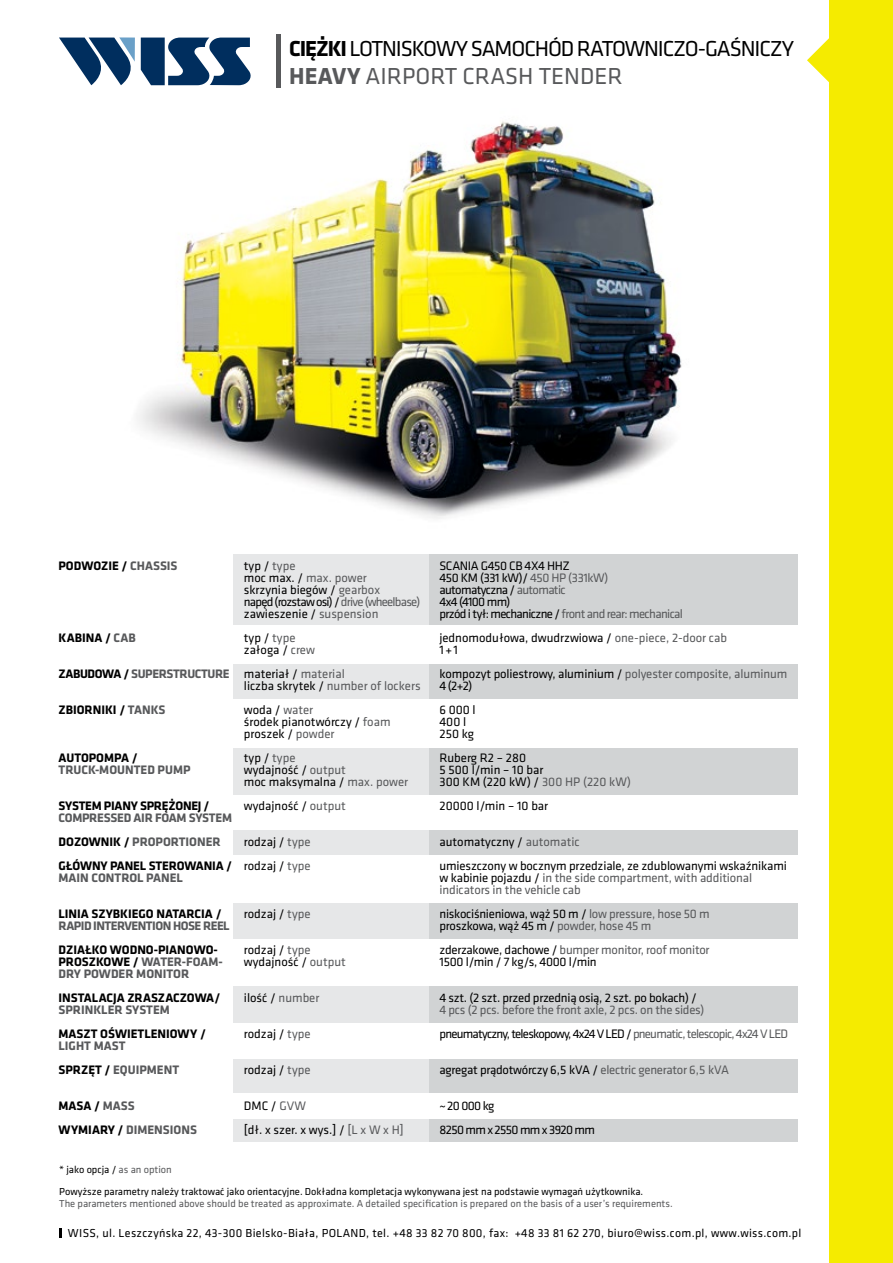
<style>
.page{position:relative;width:893px;height:1263px;background:#fff}
.page>*{position:absolute;margin:0;border:0;box-sizing:border-box;transform-origin:0 0}
.t1{font:24px "Klavika";color:#58595b}
.t2{font:22.5px "Klavika";letter-spacing:-.05em;color:#000}
.t3{font:12.75px/12px "Klavika";letter-spacing:-.01em;color:#000}
.t4{font:700 12.75px/12px "Klavika";color:#000}
.t5{font:700 12.75px/24px "Klavika";letter-spacing:-.005em;color:#58595b}
.t6{font:12.75px/12px "Klavika";letter-spacing:-.05em;color:#000}
.t7{font:12.75px/24px "Klavika";letter-spacing:-.06em;color:#58595b}
.t8{font:12.75px/12px "Klavika";letter-spacing:-.02em;color:#58595b}
.t9{font:700 12.75px "Klavika";letter-spacing:-.04em;color:#58595b}
.t10{font:700 12.75px "Klavika";letter-spacing:-.03em;color:#58595b}
.t11{font:700 12.75px "Klavika";letter-spacing:-.02em;color:#000}
.t12{font:12px "Klavika";letter-spacing:.025em;color:#000}
.t13{font:10.5px/21.6px "Klavika";color:#000}
.t14{font:10.5px "Klavika";color:#58595b}
.s1{font-weight:700}
.s2{color:#58595b}
.s3{color:#000}
</style>
<div class="page">
<img style="left:137px;top:121px;width:545px;height:398px">
<svg style="left:59px;top:1228px;width:3px;height:10px"></svg>
<div style="left:233px;top:1119px;width:255px;height:23px;background:#e6e7e8"></div>
<div style="left:429px;top:1119px;width:369px;height:23px;background:#d1d3d4"></div>
<div style="left:233px;top:554px;width:255px;height:71px;background:#e6e7e8"></div>
<div style="left:429px;top:554px;width:369px;height:71px;background:#d1d3d4"></div>
<div style="left:233px;top:664px;width:255px;height:34px;background:#e6e7e8"></div>
<div style="left:429px;top:664px;width:369px;height:34px;background:#d1d3d4"></div>
<div style="left:233px;top:830px;width:255px;height:24px;background:#e6e7e8"></div>
<div style="left:233px;top:903px;width:255px;height:36px;background:#e6e7e8"></div>
<div style="left:429px;top:830px;width:369px;height:24px;background:#d1d3d4"></div>
<div style="left:429px;top:903px;width:369px;height:36px;background:#d1d3d4"></div>
<div style="left:233px;top:986px;width:255px;height:37px;background:#e6e7e8"></div>
<div style="left:429px;top:986px;width:369px;height:37px;background:#d1d3d4"></div>
<div style="left:233px;top:1059px;width:255px;height:34px;background:#e6e7e8"></div>
<div style="left:429px;top:1059px;width:368px;height:34px;background:#d1d3d4"></div>
<div style="left:233px;top:748px;width:255px;height:46px;background:#e6e7e8"></div>
<div style="left:429px;top:748px;width:369px;height:46px;background:#d1d3d4"></div>
<svg style="left:141px;top:38px;width:110px;height:47px"></svg>
<svg style="left:59px;top:37px;width:76px;height:48px"></svg>
<hr style="left:277px;top:34px;width:4px;height:54px;background:#58595b">
<div style="left:829px;top:0;width:64px;height:1263px;background:#f5eb00"></div>
<svg style="left:807px;top:38px;width:22px;height:44px"></svg>
<h2 class="t2" style="left:289px;top:36px;width:506px"><span class="s1">CIĘŻKI</span> LOTNISKOWY SAMOCHÓD RATOWNICZO-GAŚNICZY</h2>
<h1 class="t1" style="left:289px;top:63px;width:335px"><span class="s1">HEAVY</span> AIRPORT CRASH TENDER</h1>
<p class="t4" style="left:59px;top:560px;width:121px">PODWOZIE / <span class="s2">CHASSIS</span></p>
<p class="t4" style="left:59px;top:632px;width:79px">KABINA / <span class="s2">CAB</span></p>
<p class="t10" style="left:59px;top:667px;width:173px"><span class="s3">ZABUDOWA /</span> SUPERSTRUCTURE</p>
<p class="t4" style="left:59px;top:704px;width:108px">ZBIORNIKI / <span class="s2">TANKS</span></p>
<p class="t4" style="left:59px;top:752px;width:81px">AUTOPOMPA /</p>
<p class="t5" style="left:59px;top:758px;width:133px">TRUCK-MOUNTED PUMP</p>
<p class="t11" style="left:59px;top:799px;width:152px">SYSTEM PIANY SPRĘŻONEJ /</p>
<p class="t5" style="left:59px;top:806px;width:175px">COMPRESSED AIR FOAM SYSTEM<br><span class="s3">DOZOWNIK /</span> PROPORTIONER<br><span class="s3">GŁÓWNY PANEL STEROWANIA /</span></p>
<p class="t5" style="left:59px;top:866px;width:126px">MAIN CONTROL PANEL</p>
<p class="t4" style="left:59px;top:908px;width:164px">LINIA SZYBKIEGO NATARCIA /</p>
<p class="t9" style="left:59px;top:919px;width:173px">RAPID INTERVENTION HOSE REEL</p>
<p class="t4" style="left:59px;top:944px;width:166px">DZIAŁKO WODNO-PIANOWO-<br>PROSZKOWE / <span class="s2">WATER-FOAM-<br>DRY POWDER MONITOR</span></p>
<p class="t4" style="left:59px;top:992px;width:163px">INSTALACJA ZRASZACZOWA/</p>
<p class="t5" style="left:59px;top:998px;width:113px">SPRINKLER SYSTEM</p>
<p class="t4" style="left:59px;top:1028px;width:149px">MASZT OŚWIETLENIOWY /</p>
<p class="t5" style="left:59px;top:1034px;width:122px">LIGHT MAST<br><span class="s3">SPRZĘT /</span> EQUIPMENT</p>
<p class="t5" style="left:59px;top:1094px;width:140px"><span class="s3">MASA /</span> MASS<br><span class="s3">WYMIARY /</span> DIMENSIONS</p>
<p class="t3" style="left:244px;top:560px;width:178px">typ / <span class="s2">type<br></span>moc max. / <span class="s2">max. power<br></span>skrzynia biegów / <span class="s2">gearbox<br></span>napęd (rozstaw osi) / <span class="s2">drive (wheelbase) </span>zawieszenie / <span class="s2">suspension</span></p>
<p class="t3" style="left:244px;top:632px;width:73px">typ / <span class="s2">type </span>załoga / <span class="s2">crew</span></p>
<p class="t3" style="left:244px;top:668px;width:178px">materiał / <span class="s2">material<br></span>liczba skrytek / <span class="s2">number of lockers</span></p>
<p class="t3" style="left:244px;top:704px;width:148px">woda / <span class="s2">water<br></span>środek pianotwórczy / <span class="s2">foam </span>proszek / <span class="s2">powder</span></p>
<p class="t3" style="left:244px;top:752px;width:166px">typ / <span class="s2">type<br></span>wydajność / <span class="s2">output<br></span>moc maksymalna / <span class="s2">max. power</span></p>
<p class="t3" style="left:244px;top:800px;width:104px">wydajność / <span class="s2">output</span></p>
<p class="t3" style="left:244px;top:830px;width:68px;line-height:24px">rodzaj / <span class="s2">type </span>rodzaj / <span class="s2">type</span></p>
<p class="t3" style="left:244px;top:908px;width:68px">rodzaj / <span class="s2">type</span></p>
<p class="t3" style="left:244px;top:944px;width:104px">rodzaj / <span class="s2">type </span>wydajność / <span class="s2">output</span></p>
<p class="t3" style="left:244px;top:992px;width:77px">ilość / <span class="s2">number</span></p>
<p class="t3" style="left:244px;top:1028px;width:68px">rodzaj / <span class="s2">type</span></p>
<p class="t3" style="left:244px;top:1064px;width:68px">rodzaj / <span class="s2">type</span></p>
<p class="t3" style="left:244px;top:1094px;width:161px;line-height:24px">DMC / <span class="s2">GVW<br></span>[dł. x szer. x wys.] / <span class="s2">[L x W x H]</span></p>
<p class="t6" style="left:439px;top:560px;width:245px">SCANIA G450 CB 4X4 HHZ<br>450 KM (331 kW)/ <span class="s2">450 HP (331kW)<br></span>automatyczna / <span class="s2">automatic<br></span>4x4 (4100 mm)<br>przód i tył: mechaniczne / <span class="s2">front and rear: mechanical</span></p>
<p class="t3" style="left:439px;top:632px;width:289px">jednomodułowa, dwudrzwiowa / <span class="s2">one-piece, 2-door cab<br></span>1 + 1</p>
<p class="t3" style="left:439px;top:668px;width:349px">kompozyt poliestrowy, aluminium / <span class="s2">polyester composite, aluminum<br></span>4 (2+2)</p>
<p class="t3" style="left:439px;top:704px;width:38px">6 000 l<br>400 l<br>250 kg</p>
<p class="t3" style="left:439px;top:752px;width:193px">Ruberg R2 – 280<br>5 500 l/min – 10 bar<br>300 KM (220 kW) / <span class="s2">300 HP (220 kW)</span></p>
<p class="t3" style="left:439px;top:800px;width:110px">20000 l/min – 10 bar</p>
<p class="t3" style="left:439px;top:830px;width:349px;line-height:24px">automatyczny / <span class="s2">automatic<br></span>umieszczony w bocznym przedziale, ze zdublowanymi wskaźnikami</p>
<p class="t8" style="left:439px;top:872px;width:314px"><span class="s3">w kabinie pojazdu /</span> in the side compartment, with additional indicators in the vehicle cab</p>
<p class="t3" style="left:439px;top:908px;width:272px">niskociśnieniowa, wąż 50 m / <span class="s2">low pressure, hose 50 m </span>proszkowa, wąż 45 m / <span class="s2">powder, hose 45 m</span></p>
<p class="t3" style="left:439px;top:944px;width:272px">zderzakowe, dachowe / <span class="s2">bumper monitor, roof monitor<br></span>1500 l/min / 7 kg/s, 4000 l/min</p>
<p class="t3" style="left:439px;top:992px;width:259px">4 szt. (2 szt. przed przednią osią, 2 szt. po bokach) /</p>
<p class="t7" style="left:439px;top:998px;width:350px">4 pcs (2 pcs. before the front axle, 2 pcs. on the sides)<br><span class="s3">pneumatyczny, teleskopowy, 4x24 V LED /</span> pneumatic, telescopic, 4x24 V LED</p>
<p class="t3" style="left:439px;top:1064px;width:291px">agregat prądotwórczy 6,5 kVA / <span class="s2">electric generator 6,5 kVA</span></p>
<p class="t6" style="left:439px;top:1094px;width:157px;line-height:24px">~ 20 000 kg<br>8250 mm x 2550 mm x 3920 mm</p>
<p class="t13" style="left:59px;top:1159px;width:586px">* jako opcja / <span class="s2">as an option<br></span>Powyższe parametry należy traktować jako orientacyjne. Dokładna kompletacja wykonywana jest na podstawie wymagań użytkownika.</p>
<p class="t14" style="left:59px;top:1198px;width:615px">The parameters mentioned above should be treated as approximate. A detailed specification is prepared on the basis of a user’s requirements.</p>
<p class="t12" style="left:68px;top:1226px;width:735px">WISS, ul. Leszczyńska 22, 43-300 Bielsko-Biała, POLAND, tel. +48 33 82 70 800, fax: +48 33 81 62 270, biuro@wiss.com.pl, www.wiss.com.pl</p>
</div>
